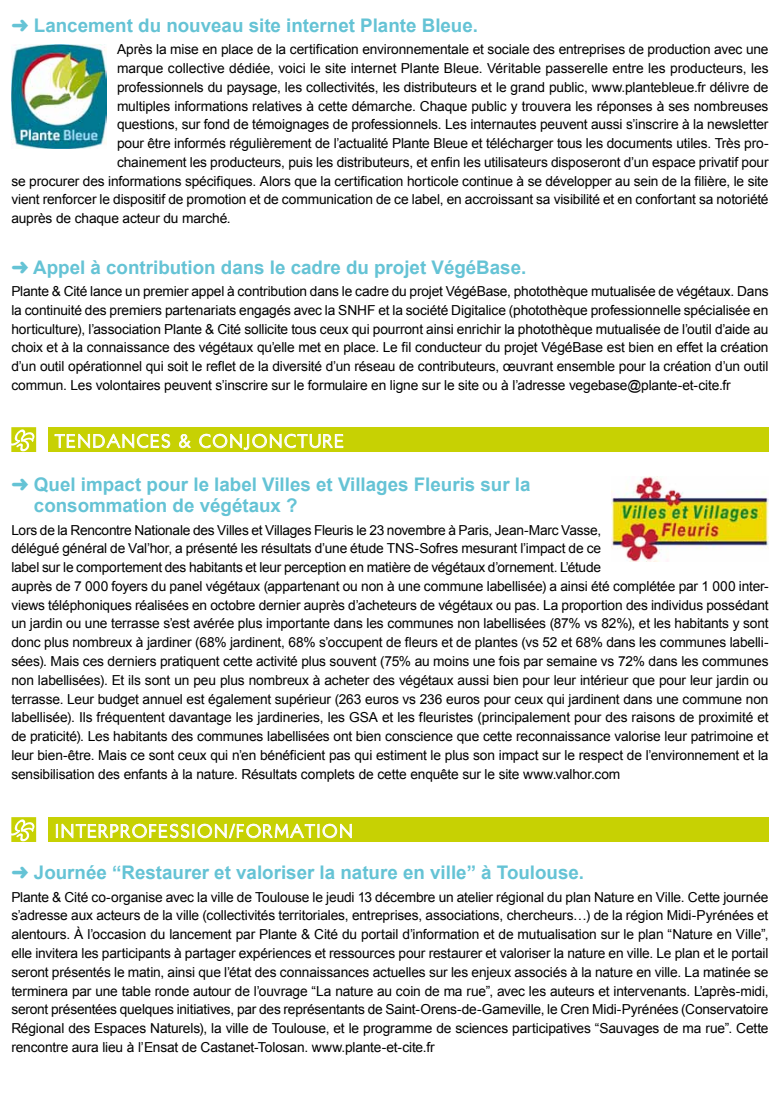
<style>
.page{position:relative;width:780px;height:1099px;background:#fff}
.page>*{position:absolute;margin:0;border:0;box-sizing:border-box;transform-origin:0 0}
.t1{font:700 18.75px/21.2px "Arial";color:#65c3d5}
.t2{font:300 18.75px "Klill";letter-spacing:.075em;color:#fff}
.t3{font:13.75px/18.8px "Arial";letter-spacing:-.01em;color:#000;text-align:justify}
</style>
<div class="page">
<img style="left:11px;top:44px;width:95px;height:105px">
<div style="left:48px;top:427px;width:720px;height:25px;background:#c7d103"></div>
<svg style="left:54px;top:433px;width:117px;height:15px"></svg>
<svg style="left:179px;top:434px;width:12px;height:14px"></svg>
<svg style="left:199px;top:433px;width:145px;height:17px"></svg>
<svg style="left:11px;top:427px;width:25px;height:25px"></svg>
<img style="left:611px;top:477px;width:157px;height:84px">
<div style="left:48px;top:817px;width:720px;height:25px;background:#c7d103"></div>
<svg style="left:56px;top:823px;width:296px;height:15px"></svg>
<svg style="left:11px;top:817px;width:25px;height:25px"></svg>
<h1 class="t1" style="left:11px;top:15px;width:468px">➜ Lancement du nouveau site internet Plante Bleue.</h1>
<p class="t3" style="left:117px;top:40px;width:653px">Après la mise en place de la certification environnementale et sociale des entreprises de production avec une</p>
<p class="t3" style="left:117px;top:59px;width:653px">marque collective dédiée, voici le site internet Plante Bleue. Véritable passerelle entre les producteurs, les</p>
<p class="t3" style="left:117px;top:78px;width:653px">professionnels du paysage, les collectivités, les distributeurs et le grand public, www.plantebleue.fr délivre de</p>
<p class="t3" style="left:117px;top:96px;width:653px">multiples informations relatives à cette démarche. Chaque public y trouvera les réponses à ses nombreuses</p>
<p class="t3" style="left:117px;top:115px;width:653px">questions, sur fond de témoignages de professionnels. Les internautes peuvent aussi s’inscrire à la newsletter</p>
<p class="t3" style="left:117px;top:134px;width:653px">pour être informés régulièrement de l’actualité Plante Bleue et télécharger tous les documents utiles. Très pro-</p>
<p class="t3" style="left:117px;top:153px;width:653px">chainement les producteurs, puis les distributeurs, et enfin les utilisateurs disposeront d’un espace privatif pour</p>
<p class="t3" style="left:11px;top:171px;width:758px">se procurer des informations spécifiques. Alors que la certification horticole continue à se développer au sein de la filière, le site</p>
<p class="t3" style="left:11px;top:190px;width:758px">vient renforcer le dispositif de promotion et de communication de ce label, en accroissant sa visibilité et en confortant sa notoriété</p>
<p class="t3" style="left:11px;top:209px;width:221px">auprès de chaque acteur du marché.</p>
<h1 class="t1" style="left:11px;top:257px;width:516px">➜ Appel à contribution dans le cadre du projet VégéBase.</h1>
<p class="t3" style="left:11px;top:282px;width:758px">Plante &amp; Cité lance un premier appel à contribution dans le cadre du projet VégéBase, photothèque mutualisée de végétaux. Dans la continuité des premiers partenariats engagés avec la SNHF et la société Digitalice (photothèque professionnelle spécialisée en horticulture), l’association Plante &amp; Cité sollicite tous ceux qui pourront ainsi enrichir la photothèque mutualisée de l’outil d’aide au choix et à la connaissance des végétaux qu’elle met en place. Le fil conducteur du projet VégéBase est bien en effet la création d’un outil opérationnel qui soit le reflet de la diversité d’un réseau de contributeurs, œuvrant ensemble pour la création d’un outil commun. Les volontaires peuvent s’inscrire sur le formulaire en ligne sur le site ou à l’adresse vegebase@plante-et-cite.fr</p>
<h1 class="t2" style="left:55px;top:430px;width:291px">TENDANCES &amp; CONJONCTURE</h1>
<h1 class="t1" style="left:34px;top:474px;width:498px;text-indent:-23px">➜ Quel impact pour le label Villes et Villages Fleuris sur la consommation de végétaux ?</h1>
<p class="t3" style="left:11px;top:520px;width:758px;text-align:left">Lors de la Rencontre Nationale des Villes et Villages Fleuris le 23 novembre à Paris, Jean-Marc Vasse,<br>délégué général de Val’hor, a présenté les résultats d’une étude TNS-Sofres mesurant l’impact de ce<br>label sur le comportement des habitants et leur perception en matière de végétaux d’ornement. L’étude<br>auprès de 7 000 foyers du panel végétaux (appartenant ou non à une commune labellisée) a ainsi été complétée par 1 000 inter&shy;views téléphoniques réalisées en octobre dernier auprès d’acheteurs de végétaux ou pas. La proportion des individus possédant un jardin ou une terrasse s’est avérée plus importante dans les communes non labellisées (87% vs 82%), et les habitants y sont donc plus nombreux à jardiner (68% jardinent, 68% s’occupent de fleurs et de plantes (vs 52 et 68% dans les communes labelli&shy;sées). Mais ces derniers pratiquent cette activité plus souvent (75% au moins une fois par semaine vs 72% dans les communes non labellisées). Et ils sont un peu plus nombreux à acheter des végétaux aussi bien pour leur intérieur que pour leur jardin ou terrasse. Leur budget annuel est également supérieur (263 euros vs 236 euros pour ceux qui jardinent dans une commune non labellisée). Ils fréquentent davantage les jardineries, les GSA et les fleuristes (principalement pour des raisons de proximité et de praticité). Les habitants des communes labellisées ont bien conscience que cette reconnaissance valorise leur patrimoine et leur bien-être. Mais ce sont ceux qui n’en bénéficient pas qui estiment le plus son impact sur le respect de l’environnement et la sensibilisation des enfants à la nature. Résultats complets de cette enquête sur le site www.valhor.com</p>
<h1 class="t2" style="left:55px;top:820px;width:299px">INTERPROFESSION/FORMATION</h1>
<h1 class="t1" style="left:11px;top:862px;width:574px">➜ Journée “Restaurer et valoriser la nature en ville” à Toulouse.</h1>
<p class="t3" style="left:11px;top:887px;width:758px">Plante &amp; Cité co-organise avec la ville de Toulouse le jeudi 13 décembre un atelier régional du plan Nature en Ville. Cette journée s’adresse aux acteurs de la ville (collectivités territoriales, entreprises, associations, chercheurs…) de la région Midi-Pyrénées et alentours. À l’occasion du lancement par Plante &amp; Cité du portail d’information et de mutualisation sur le plan “Nature en Ville”, elle invitera les participants à partager expériences et ressources pour restaurer et valoriser la nature en ville. Le plan et le portail seront présentés le matin, ainsi que l’état des connaissances actuelles sur les enjeux associés à la nature en ville. La matinée se terminera par une table ronde autour de l’ouvrage “La nature au coin de ma rue”, avec les auteurs et intervenants. L’après-midi, seront présentées quelques initiatives, par des représentants de Saint-Orens-de-Gameville, le Cren Midi-Pyrénées (Conservatoire Régional des Espaces Naturels), la ville de Toulouse, et le programme de sciences participatives “Sauvages de ma rue”. Cette rencontre aura lieu à l’Ensat de Castanet-Tolosan. www.plante-et-cite.fr</p>
</div>
